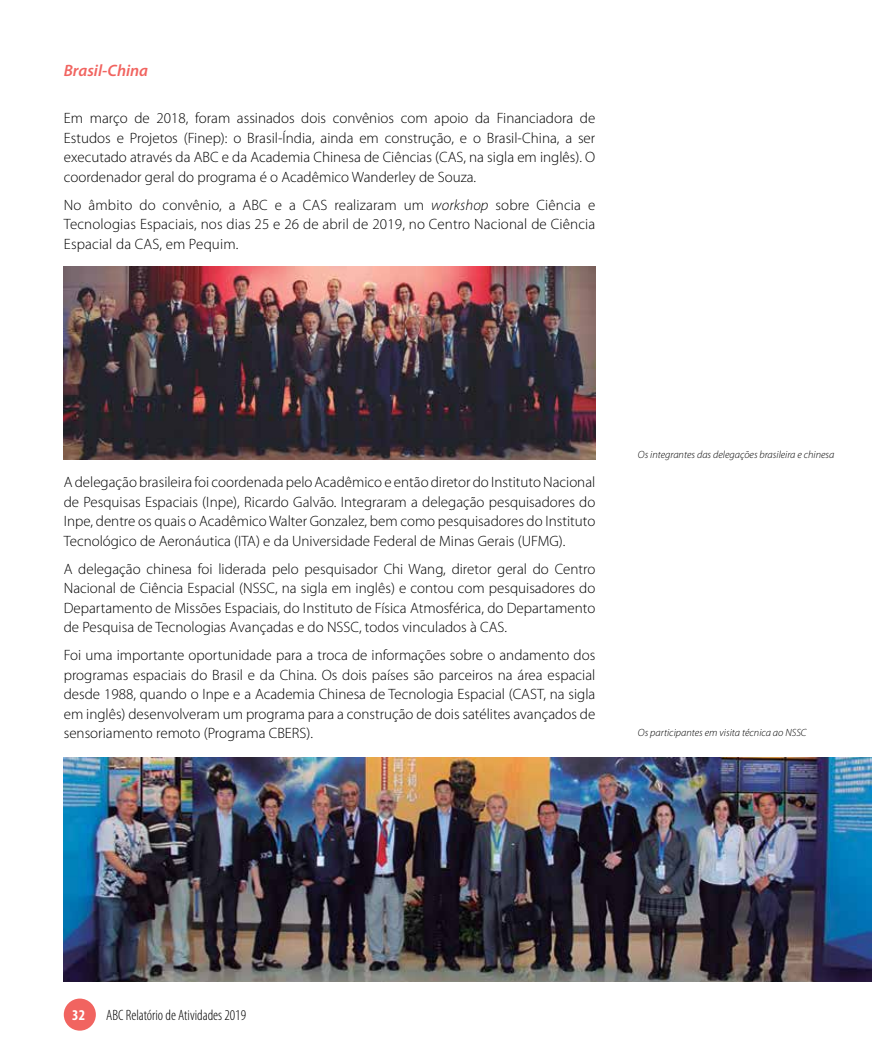
<style>
.page{position:relative;width:893px;height:1063px;background:#fff}
.page>*{position:absolute;margin:0;border:0;box-sizing:border-box;transform-origin:0 0}
.t1{font:italic 600 16.5px "Myriad Pro";color:#f16460}
.t2{font:300 15px/19.5px "Myriad Pro";color:#000;text-align:justify}
.t3{font:300 condensed 15px "Myriad Pro";color:#000}
.t4{font:700 condensed 15px "Myriad Pro";color:#fff}
.t5{font:italic 300 10.5px "Myriad Pro";color:#000}
.s1{font-style:italic}
</style>
<div class="page">
<div style="left:64px;top:999px;width:32px;height:32px;background:#f16460;border-radius:50%"></div>
<img style="left:64px;top:267px;width:531px;height:193px">
<img style="left:64px;top:757px;width:808px;height:225px">
<p class="t1" style="left:64px;top:60px;width:86px">Brasil-China</p>
<p class="t2" style="left:64px;top:109px;width:533px">Em março de 2018, foram assinados dois convênios com apoio da Financiadora de Estudos e Projetos (Finep): o Brasil-Índia, ainda em construção, e o Brasil-China, a ser executado através da ABC e da Academia Chinesa de Ciências (CAS, na sigla em inglês). O coordenador geral do programa é o Acadêmico Wanderley de Souza.</p>
<p class="t2" style="left:64px;top:195px;width:533px">No âmbito do convênio, a ABC e a CAS realizaram um <span class="s1">workshop</span> sobre Ciência e Tecnologias Espaciais, nos dias 25 e 26 de abril de 2019, no Centro Nacional de Ciência Espacial da CAS, em Pequim.</p>
<p class="t2" style="left:64px;top:473px;width:533px">A delegação brasileira foi coordenada pelo Acadêmico e então diretor do Instituto Nacional de Pesquisas Espaciais (Inpe), Ricardo Galvão. Integraram a delegação pesquisadores do Inpe, dentre os quais o Acadêmico Walter Gonzalez, bem como pesquisadores do Instituto Tecnológico de Aeronáutica (ITA) e da Universidade Federal de Minas Gerais (UFMG).</p>
<p class="t2" style="left:64px;top:559px;width:533px">A delegação chinesa foi liderada pelo pesquisador Chi Wang, diretor geral do Centro Nacional de Ciência Espacial (NSSC, na sigla em inglês) e contou com pesquisadores do Departamento de Missões Espaciais, do Instituto de Física Atmosférica, do Departamento de Pesquisa de Tecnologias Avançadas e do NSSC, todos vinculados à CAS.</p>
<p class="t2" style="left:64px;top:646px;width:533px">Foi uma importante oportunidade para a troca de informações sobre o andamento dos programas espaciais do Brasil e da China. Os dois países são parceiros na área espacial desde 1988, quando o Inpe e a Academia Chinesa de Tecnologia Espacial (CAST, na sigla em inglês) desenvolveram um programa para a construção de dois satélites avançados de sensoriamento remoto (Programa CBERS).</p>
<p class="t5" style="left:638px;top:449px;width:198px">Os integrantes das delegações brasileira e chinesa</p>
<p class="t5" style="left:638px;top:726px;width:170px">Os participantes em visita técnica ao NSSC</p>
<p class="t4" style="left:72px;top:1006px;width:15px">32</p>
<p class="t3" style="left:106px;top:1007px;width:141px">ABC Relatório de Atividades 2019</p>
</div>
